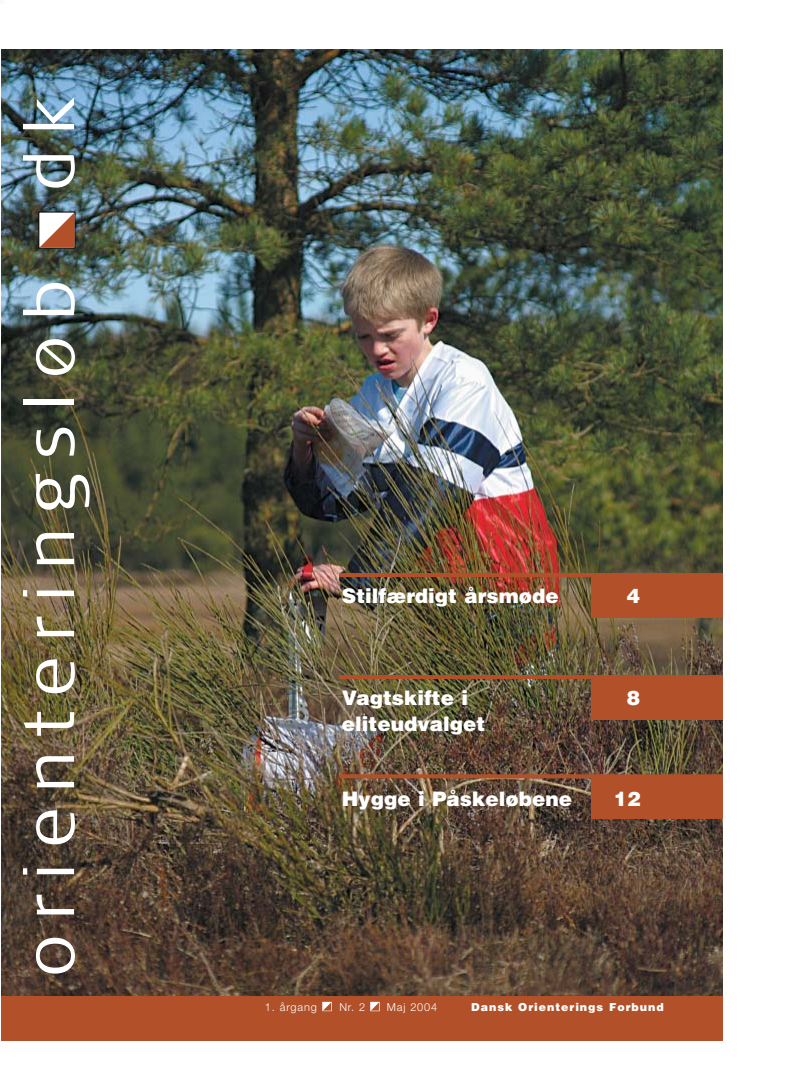
<style>
.page{position:relative;width:794px;height:1089px;background:#fff}
.page>*{position:absolute;margin:0;border:0;box-sizing:border-box;transform-origin:0 0}
.t1{font:20px "Helvetica Black+FOZEPD+FOZEPD";color:#fff}
.t2{font:11px "Helvetica Black+FOZEPD+FOZEPD";letter-spacing:.085em;color:#fff}
.t3{font:11px "Helvetica Neue Light+KDNQLH+KDNQLH";letter-spacing:.07em;color:#fff}
</style>
<div class="page">
<img style="left:2px;top:49px;width:721px;height:947px">
<div style="left:591px;top:575px;width:132px;height:43px;background:#b25129"></div>
<div style="left:591px;top:677px;width:132px;height:43px;background:#b25129"></div>
<div style="left:591px;top:776px;width:132px;height:43px;background:#b25129"></div>
<hr style="left:340px;top:573px;width:383px;height:4px;background:#b25129">
<hr style="left:339px;top:675px;width:384px;height:4px;background:#b25129">
<svg style="left:340px;top:774px;width:383px;height:4px;fill:#b25129"></svg>
<div style="left:2px;top:996px;width:721px;height:44px;background:#b25129"></div>
<svg style="left:323px;top:1002px;width:8px;height:9px"></svg>
<svg style="left:371px;top:1002px;width:8px;height:9px"></svg>
<svg style="left:36px;top:938px;width:39px;height:36px"></svg>
<svg style="left:37px;top:895px;width:37px;height:19px"></svg>
<svg style="left:24px;top:868px;width:50px;height:7px"></svg>
<svg style="left:36px;top:810px;width:39px;height:34px"></svg>
<svg style="left:36px;top:756px;width:38px;height:31px"></svg>
<svg style="left:24px;top:712px;width:50px;height:24px"></svg>
<svg style="left:36px;top:659px;width:39px;height:34px"></svg>
<svg style="left:37px;top:617px;width:37px;height:19px"></svg>
<svg style="left:24px;top:590px;width:50px;height:6px"></svg>
<svg style="left:36px;top:533px;width:38px;height:31px"></svg>
<svg style="left:36px;top:474px;width:54px;height:36px"></svg>
<svg style="left:36px;top:428px;width:39px;height:28px"></svg>
<div style="left:24px;top:399px;width:50px;height:5px;background:#fff"></div>
<svg style="left:36px;top:339px;width:39px;height:36px"></svg>
<svg style="left:24px;top:283px;width:51px;height:32px"></svg>
<img style="left:24px;top:155px;width:51px;height:33px">
<svg style="left:24px;top:97px;width:50px;height:32px"></svg>
<svg style="left:38px;top:212px;width:37px;height:37px"></svg>
<svg style="left:39px;top:213px;width:36px;height:35px"></svg>
<p class="t1" style="left:342px;top:589px;width:218px">Stilfærdigt årsmøde</p>
<p class="t1" style="left:627px;top:589px;width:15px">4</p>
<p class="t1" style="left:342px;top:691px;width:128px">Vagtskifte i</p>
<p class="t1" style="left:627px;top:691px;width:15px">8</p>
<p class="t1" style="left:342px;top:717px;width:145px">eliteudvalget</p>
<p class="t1" style="left:342px;top:792px;width:232px">Hygge i Påskeløbene</p>
<p class="t1" style="left:614px;top:792px;width:28px">12</p>
<p class="t3" style="left:265px;top:1001px;width:53px">1. årgang</p>
<p class="t3" style="left:339px;top:1001px;width:27px">Nr. 2</p>
<p class="t3" style="left:387px;top:1001px;width:52px">Maj 2004</p>
<p class="t2" style="left:471px;top:1003px;width:194px">Dansk Orienterings Forbund</p>
</div>
